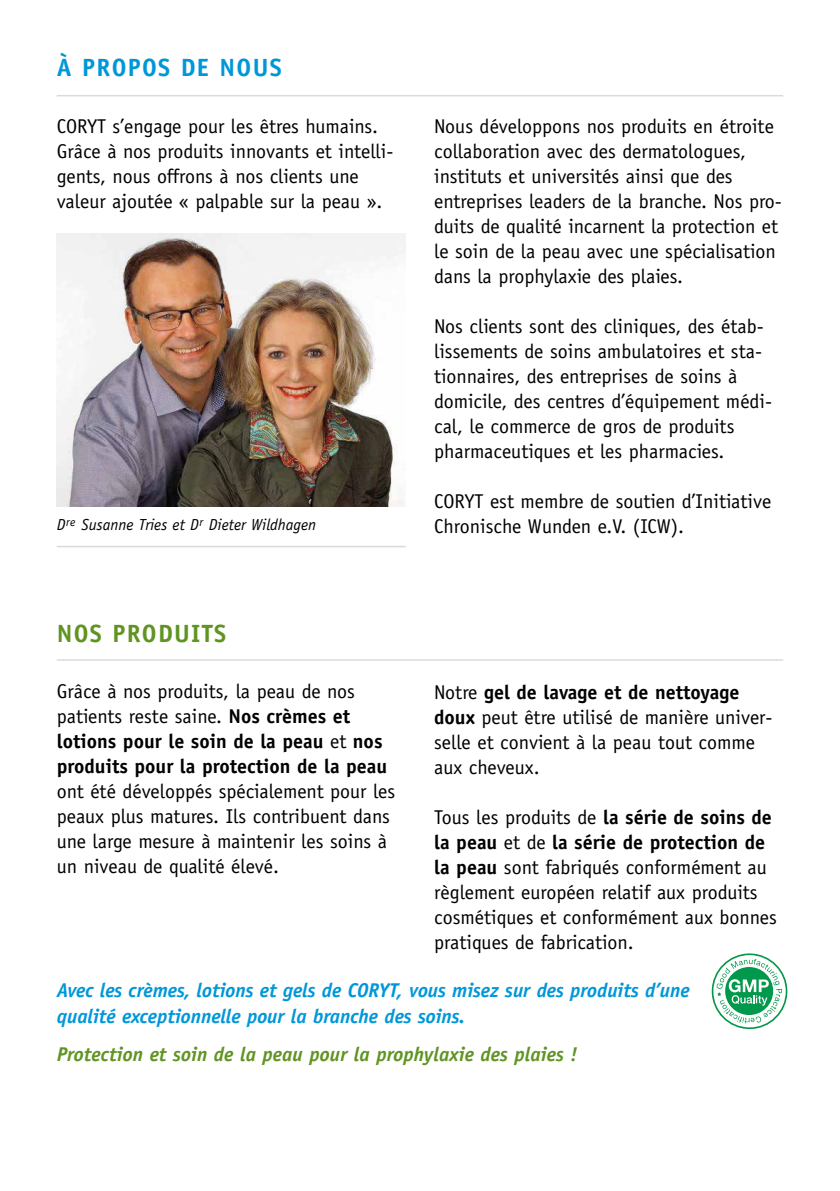
<style>
.page{position:relative;width:840px;height:1191px;background:#fff}
.page>*{position:absolute;margin:0;border:0;box-sizing:border-box;transform-origin:0 0}
.t1{font:700 25px "Officina Sans";letter-spacing:.05em;color:#0097d9}
.t2{font:700 25px "Officina Sans";letter-spacing:.05em;color:#609422}
.t3{font:20px/25px "Officina Sans";color:#000}
.t4{font:700 20px/25px "Officina Sans";color:#000}
.t5{font:italic 700 20px/26px "Officina Sans";letter-spacing:-.005em;color:#0097d9}
.t6{font:italic 700 20px "Officina Sans";color:#609422}
.t7{font:italic 16px "Officina Sans";color:#000}
.s1{font-weight:400}
.s2{font-weight:700}
</style>
<div class="page">
<hr style="left:57px;top:95px;width:725px;height:1px;background:#dadada">
<hr style="left:57px;top:659px;width:725px;height:2px;background:#dadada">
<img style="left:57px;top:233px;width:348px;height:273px">
<hr style="left:57px;top:546px;width:348px;height:1px;background:#dadada">
<svg style="left:711px;top:953px;width:76px;height:76px"></svg>
<p class="t1" style="left:57px;top:52px;width:226px">À PROPOS DE NOUS</p>
<p class="t3" style="left:57px;top:113px;width:338px">CORYT s’engage pour les êtres humains.<br>Grâce à nos produits innovants et intelli&shy;gents, nous offrons à nos clients une valeur ajoutée « palpable sur la peau ».</p>
<p class="t3" style="left:434px;top:113px;width:349px">Nous développons nos produits en étroite collaboration avec des dermatologues, instituts et universités ainsi que des entreprises leaders de la branche. Nos pro&shy;duits de qualité incarnent la protection et le soin de la peau avec une spécialisation dans la prophylaxie des plaies.</p>
<p class="t3" style="left:434px;top:313px;width:339px">Nos clients sont des cliniques, des étab&shy;lissements de soins ambulatoires et sta&shy;tionnaires, des entreprises de soins à domicile, des centres d’équipement médi&shy;cal, le commerce de gros de produits pharmaceutiques et les pharmacies.</p>
<p class="t3" style="left:434px;top:488px;width:338px">CORYT est membre de soutien d’Initiative<br>Chronische Wunden e.V. (ICW).</p>
<p class="t7" style="left:57px;top:515px;width:261px">D<sup>re</sup> Susanne Tries et D<sup>r</sup> Dieter Wildhagen</p>
<p class="t2" style="left:57px;top:618px;width:171px">NOS PRODUITS</p>
<p class="t4" style="left:57px;top:679px;width:332px"><span class="s1">Grâce à nos produits, la peau de nos patients reste saine.</span> Nos crèmes et lotions pour le soin de la peau <span class="s1">et</span> nos produits pour la protection de la peau</p>
<p class="t3" style="left:57px;top:779px;width:340px">ont été développés spécialement pour les peaux plus matures. Ils contribuent dans une large mesure à maintenir les soins à un niveau de qualité élevé.</p>
<p class="t3" style="left:434px;top:680px;width:340px">Notre <span class="s2">gel de lavage et de nettoyage doux</span> peut être utilisé de manière univer&shy;selle et convient à la peau tout comme aux cheveux.</p>
<p class="t3" style="left:434px;top:805px;width:344px">Tous les produits de <span class="s2">la série de soins de la peau</span> et de <span class="s2">la série de protection de la peau</span> sont fabriqués conformément au règlement européen relatif aux produits cosmétiques et conformément aux bonnes pratiques de fabrication.</p>
<p class="t5" style="left:57px;top:977px;width:634px">Avec les crèmes, lotions et gels de CORYT, vous misez sur des produits d’une qualité exceptionnelle pour la branche des soins.</p>
<p class="t6" style="left:57px;top:1042px;width:522px">Protection et soin de la peau pour la prophylaxie des plaies !</p>
</div>
